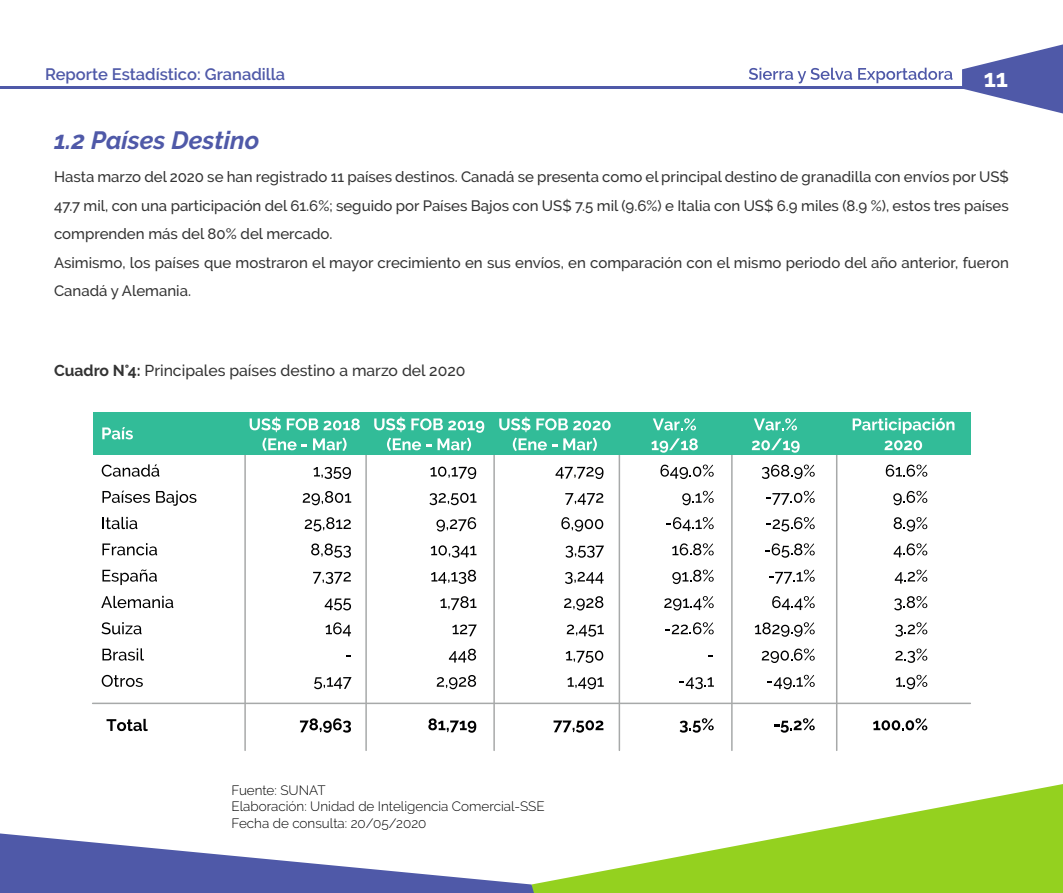
<style>
.page{position:relative;width:1063px;height:893px;background:#fff}
.page>*{position:absolute;margin:0;border:0;box-sizing:border-box;transform-origin:0 0}
.t1{font:italic 700 24.9px "Raleway";color:#4f59a8}
.t2{font:700 24.6px "Raleway";color:#fff}
.t3{font:600 16.5px "Raleway";color:#4f59a8}
.t4{font:500 15.75px "Raleway";color:#333}
.t5{font:500 15px/28.5px "Raleway";color:#333;text-align:justify}
.t6{font:300 13.5px "Raleway";color:#000}
.s1{font-weight:700}
</style>
<div class="page">
<hr style="left:0;top:87px;width:1012px;height:2px;background:#4f59a8">
<svg style="left:962px;top:44px;width:101px;height:69px"></svg>
<svg style="left:749px;top:68px;width:103px;height:15px"></svg>
<svg style="left:858px;top:68px;width:94px;height:15px"></svg>
<svg style="left:534px;top:784px;width:529px;height:109px;fill:#94d11f"></svg>
<svg style="left:0;top:833px;width:534px;height:60px"></svg>
<hr style="left:244px;top:449px;width:2px;height:301px;background:#a7a9a9">
<hr style="left:365px;top:449px;width:2px;height:301px;background:#a7a9a9">
<hr style="left:493px;top:449px;width:2px;height:301px;background:#a7a9a9">
<hr style="left:619px;top:449px;width:1px;height:301px;background:#a7a9a9">
<hr style="left:731px;top:449px;width:2px;height:301px;background:#a7a9a9">
<hr style="left:836px;top:449px;width:1px;height:301px;background:#a7a9a9">
<div style="left:93px;top:412px;width:877px;height:43px;background:#32bc98"></div>
<svg style="left:250px;top:417px;width:31px;height:15px"></svg>
<svg style="left:287px;top:418px;width:73px;height:12px"></svg>
<svg style="left:262px;top:438px;width:45px;height:13px"></svg>
<svg style="left:313px;top:438px;width:34px;height:13px"></svg>
<svg style="left:374px;top:417px;width:110px;height:34px"></svg>
<svg style="left:653px;top:418px;width:43px;height:12px"></svg>
<svg style="left:652px;top:438px;width:46px;height:15px"></svg>
<svg style="left:853px;top:418px;width:101px;height:16px"></svg>
<svg style="left:885px;top:440px;width:37px;height:10px"></svg>
<svg style="left:102px;top:427px;width:31px;height:12px"></svg>
<svg style="left:102px;top:464px;width:57px;height:13px"></svg>
<svg style="left:314px;top:467px;width:37px;height:12px"></svg>
<svg style="left:102px;top:491px;width:48px;height:12px"></svg>
<svg style="left:156px;top:491px;width:40px;height:15px"></svg>
<svg style="left:303px;top:491px;width:48px;height:14px"></svg>
<svg style="left:102px;top:517px;width:35px;height:12px"></svg>
<svg style="left:305px;top:517px;width:46px;height:14px"></svg>
<svg style="left:102px;top:543px;width:55px;height:12px"></svg>
<svg style="left:311px;top:543px;width:40px;height:15px"></svg>
<svg style="left:102px;top:569px;width:55px;height:16px"></svg>
<svg style="left:313px;top:572px;width:38px;height:12px"></svg>
<svg style="left:101px;top:596px;width:72px;height:12px"></svg>
<svg style="left:325px;top:598px;width:26px;height:12px"></svg>
<svg style="left:102px;top:622px;width:40px;height:12px"></svg>
<svg style="left:326px;top:622px;width:25px;height:14px"></svg>
<svg style="left:102px;top:648px;width:42px;height:13px"></svg>
<svg style="left:102px;top:675px;width:41px;height:12px"></svg>
<svg style="left:314px;top:677px;width:38px;height:12px"></svg>
<svg style="left:107px;top:719px;width:41px;height:12px"></svg>
<svg style="left:300px;top:718px;width:51px;height:15px"></svg>
<svg style="left:428px;top:718px;width:48px;height:15px"></svg>
<svg style="left:430px;top:467px;width:46px;height:12px"></svg>
<svg style="left:429px;top:493px;width:47px;height:12px"></svg>
<svg style="left:436px;top:517px;width:40px;height:15px"></svg>
<svg style="left:431px;top:545px;width:45px;height:13px"></svg>
<svg style="left:431px;top:570px;width:45px;height:14px"></svg>
<svg style="left:440px;top:596px;width:36px;height:14px"></svg>
<svg style="left:452px;top:624px;width:25px;height:12px"></svg>
<svg style="left:449px;top:649px;width:27px;height:14px"></svg>
<svg style="left:437px;top:675px;width:39px;height:14px"></svg>
<svg style="left:499px;top:417px;width:112px;height:15px"></svg>
<svg style="left:513px;top:438px;width:44px;height:13px"></svg>
<svg style="left:563px;top:438px;width:34px;height:13px"></svg>
<svg style="left:554px;top:720px;width:49px;height:13px"></svg>
<svg style="left:680px;top:718px;width:34px;height:15px"></svg>
<svg style="left:774px;top:718px;width:41px;height:15px"></svg>
<svg style="left:873px;top:718px;width:54px;height:12px"></svg>
<svg style="left:556px;top:467px;width:47px;height:12px"></svg>
<svg style="left:565px;top:493px;width:38px;height:12px"></svg>
<svg style="left:561px;top:517px;width:42px;height:15px"></svg>
<svg style="left:565px;top:546px;width:39px;height:12px"></svg>
<svg style="left:565px;top:572px;width:39px;height:12px"></svg>
<svg style="left:564px;top:596px;width:39px;height:14px"></svg>
<svg style="left:567px;top:625px;width:37px;height:12px"></svg>
<svg style="left:566px;top:651px;width:37px;height:12px"></svg>
<svg style="left:568px;top:677px;width:36px;height:12px"></svg>
<svg style="left:660px;top:465px;width:54px;height:14px"></svg>
<svg style="left:682px;top:491px;width:32px;height:14px"></svg>
<svg style="left:666px;top:517px;width:48px;height:14px"></svg>
<svg style="left:672px;top:543px;width:42px;height:12px"></svg>
<svg style="left:672px;top:570px;width:42px;height:14px"></svg>
<svg style="left:664px;top:596px;width:50px;height:14px"></svg>
<svg style="left:665px;top:622px;width:49px;height:12px"></svg>
<svg style="left:679px;top:677px;width:35px;height:12px"></svg>
<svg style="left:754px;top:418px;width:43px;height:12px"></svg>
<svg style="left:752px;top:438px;width:48px;height:15px"></svg>
<svg style="left:762px;top:465px;width:53px;height:14px"></svg>
<svg style="left:766px;top:491px;width:49px;height:14px"></svg>
<svg style="left:766px;top:517px;width:49px;height:14px"></svg>
<svg style="left:765px;top:543px;width:50px;height:15px"></svg>
<svg style="left:769px;top:570px;width:46px;height:14px"></svg>
<svg style="left:772px;top:596px;width:43px;height:14px"></svg>
<svg style="left:755px;top:622px;width:60px;height:15px"></svg>
<svg style="left:762px;top:648px;width:53px;height:15px"></svg>
<svg style="left:767px;top:675px;width:48px;height:14px"></svg>
<svg style="left:886px;top:465px;width:41px;height:12px"></svg>
<svg style="left:893px;top:491px;width:34px;height:14px"></svg>
<svg style="left:894px;top:517px;width:33px;height:15px"></svg>
<svg style="left:894px;top:543px;width:33px;height:14px"></svg>
<svg style="left:895px;top:570px;width:32px;height:14px"></svg>
<svg style="left:894px;top:596px;width:33px;height:14px"></svg>
<svg style="left:895px;top:622px;width:32px;height:15px"></svg>
<svg style="left:895px;top:648px;width:32px;height:15px"></svg>
<svg style="left:896px;top:675px;width:31px;height:14px"></svg>
<hr style="left:93px;top:703px;width:877px;height:1px;background:#a7a9a9">
<p class="t3" style="left:45px;top:64px;width:242px">Reporte Estadístico: Granadilla</p>
<p class="t1" style="left:54px;top:126px;width:207px">1.2 Países Destino</p>
<h2 class="t2" style="left:984px;top:64px;width:26px">11</h2>
<p class="t5" style="left:54px;top:163px;width:956px">Hasta marzo del 2020 se han registrado 11 países destinos. Canadá se presenta como el principal destino de granadilla con envíos por US$ 47.7 mil, con una participación del 61.6%; seguido por Países Bajos con US$ 7.5 mil (9.6%) e Italia con US$ 6.9 miles (8.9 %), estos tres países comprenden más del 80% del mercado.</p>
<p class="t5" style="left:54px;top:248px;width:956px">Asimismo, los países que mostraron el mayor crecimiento en sus envíos, en comparación con el mismo periodo del año anterior, fueron<br>Canadá y Alemania.</p>
<p class="t4" style="left:54px;top:361px;width:413px"><span class="s1">Cuadro N°4:</span> Principales países destino a marzo del 2020</p>
<p class="t6" style="left:231px;top:782px;width:96px">Fuente: SUNAT</p>
<p class="t6" style="left:231px;top:799px;width:315px">Elaboración: Unidad de Inteligencia Comercial-SSE</p>
<p class="t6" style="left:231px;top:815px;width:196px">Fecha de consulta: 20/05/2020</p>
</div>
